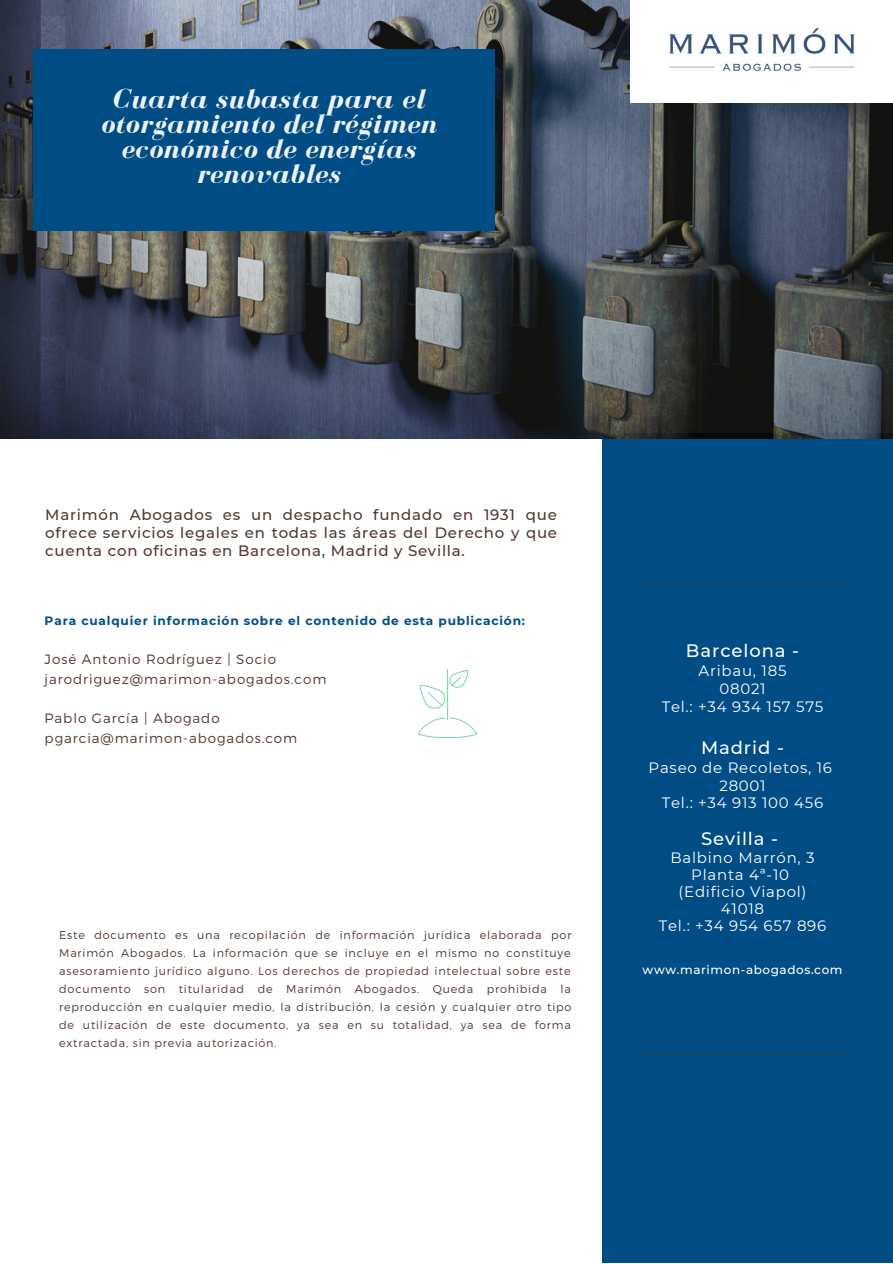
<style>
.page{position:relative;width:893px;height:1264px;background:#fff}
.page>*{position:absolute;margin:0;border:0;box-sizing:border-box;transform-origin:0 0}
.t1{font:italic 700 27.75px/24.8px "Bodoni FLF";letter-spacing:.02em;color:#fdfdfd;text-align:center}
.t2{font:500 18px "Montserrat";letter-spacing:.05em;color:#fff}
.t3{font:500 15px/18px "Montserrat";letter-spacing:.05em;color:#533730;text-align:justify}
.t4{font:15px/16.8px "Montserrat";letter-spacing:.05em;color:#fff;text-align:center}
.t5{font:300 13.5px/19.6px "Montserrat";letter-spacing:.07em;color:#533730}
.t6{font:700 12.15px "Montserrat";letter-spacing:.07em;color:#004d86}
.t7{font:500 12px "Montserrat";letter-spacing:.05em;color:#fff}
.t8{font:300 11.25px/18px "Montserrat";letter-spacing:.07em;color:#533730;text-align:justify}
</style>
<div class="page">
<div style="left:602px;top:433px;width:290px;height:829px;background:#004d86"></div>
<img style="left:0;top:0;width:892px;height:439px">
<hr style="left:635px;top:583px;width:214px;height:4px;background:#0c4979">
<hr style="left:635px;top:1052px;width:214px;height:3px;background:#533730">
<img style="left:630px;top:0;width:262px;height:100px">
<div style="left:34px;top:49px;width:460px;height:181px;background:#004d86"></div>
<img style="left:418px;top:669px;width:59px;height:68px">
<h1 class="t1" style="left:100px;top:87px;width:338px">Cuarta subasta para el otorgamiento del régimen económico de energías renovables</h1>
<h3 class="t3" style="left:45px;top:506px;width:513px">Marimón Abogados es un despacho fundado en 1931 que ofrece servicios legales en todas las áreas del Derecho y que cuenta con oficinas en Barcelona, Madrid y Sevilla.</h3>
<p class="t6" style="left:45px;top:613px;width:482px">Para cualquier información sobre el contenido de esta publicación:</p>
<p class="t5" style="left:45px;top:649px;width:283px">José Antonio Rodríguez | Socio jarodriguez@marimon-abogados.com</p>
<p class="t5" style="left:45px;top:708px;width:254px">Pablo García | Abogado pgarcia@marimon-abogados.com</p>
<p class="t8" style="left:59px;top:925px;width:514px">Este documento es una recopilación de información jurídica elaborada por Marimón Abogados. La información que se incluye en el mismo no constituye asesoramiento jurídico alguno. Los derechos de propiedad intelectual sobre este documento son titularidad de Marimón Abogados. Queda prohibida la reproducción en cualquier medio, la distribución, la cesión y cualquier otro tipo de utilización de este documento, ya sea en su totalidad, ya sea de forma extractada, sin previa autorización.</p>
<h2 class="t2" style="left:685px;top:640px;width:115px">Barcelona -</h2>
<h3 class="t4" style="left:661px;top:662px;width:163px;line-height:18px">Aribau, 185<br>08021<br>Tel.: +34 934 157 575</h3>
<h2 class="t2" style="left:701px;top:736px;width:84px">Madrid -</h2>
<h3 class="t4" style="left:648px;top:759px;width:185px;line-height:17.4px">Paseo de Recoletos, 16<br>28001<br>Tel.: +34 913 100 456</h3>
<h2 class="t2" style="left:701px;top:827px;width:78px">Sevilla -</h2>
<h3 class="t4" style="left:658px;top:849px;width:169px">Balbino Marrón, 3<br>Planta 4ª-10 (Edificio Viapol)<br>41018<br>Tel.: +34 954 657 896</h3>
<p class="t7" style="left:642px;top:962px;width:201px">www.marimon-abogados.com</p>
</div>
